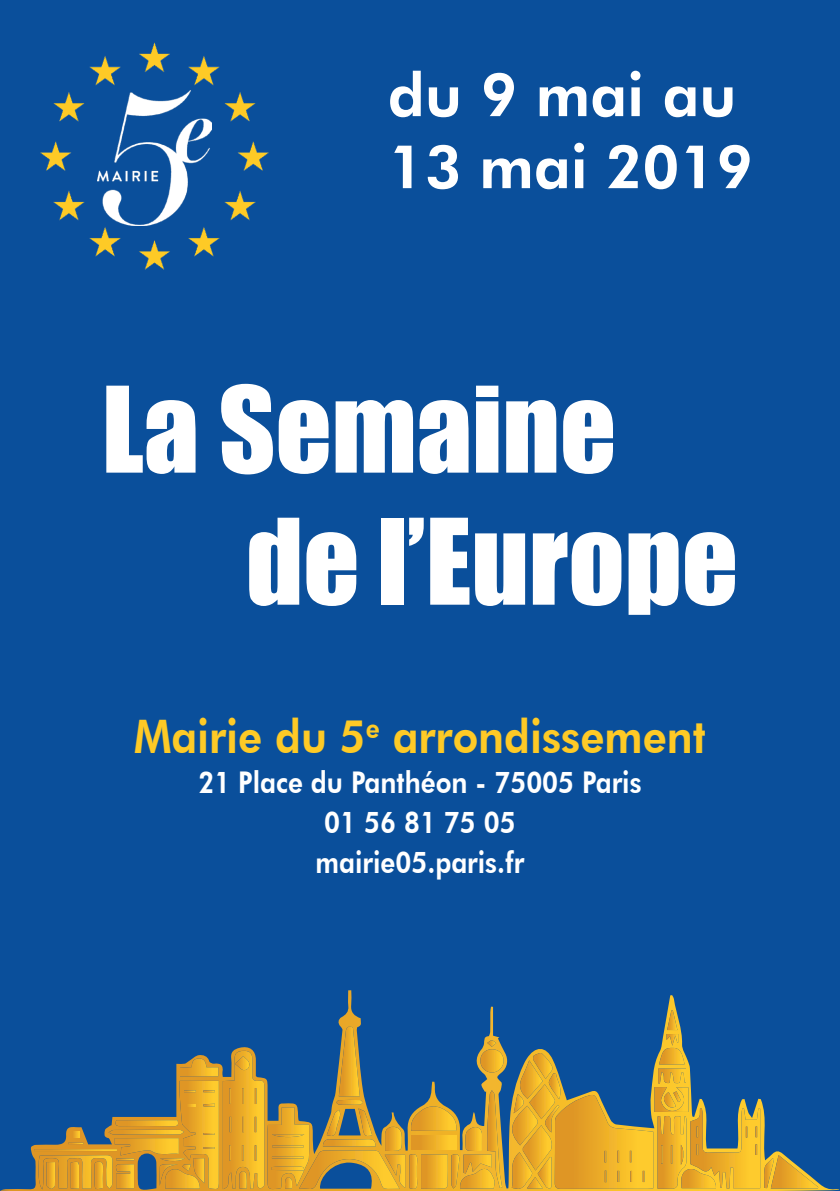
<style>
.page{position:relative;width:840px;height:1191px;background:#fff}
.page>*{position:absolute;margin:0;border:0;box-sizing:border-box;transform-origin:0 0}
.t1{font:110px/132px "Impact";color:#fff}
.t2{font:800 60px/72px "Futura BT";color:#fff}
.t3{font:800 46.2px "Futura BT";color:#feca26;scale:.91 1}
.t4{font:800 29.8px/40px "Futura BT";color:#fff;text-align:center;scale:.87 1}
</style>
<div class="page">
<div style="left:0;top:0;width:839px;height:1191px;background:#0a4f9b"></div>
<img style="left:40px;top:42px;width:229px;height:228px">
<img style="left:97px;top:90px;width:115px;height:135px">
<svg style="left:0;top:990px;width:838px;height:201px"></svg>
<svg style="left:34px;top:1010px;width:783px;height:180px"></svg>
<h2 class="t2" style="left:387px;top:58px;width:366px">du 9 mai au<br>13 mai 2019</h2>
<h1 class="t1" style="left:246px;top:360px;width:493px;text-indent:-144px">La Semaine de l’Europe</h1>
<h3 class="t3" style="left:134px;top:709px;width:629px">Mairie du 5<sup>e</sup> arrondissement</h3>
<p class="t4" style="left:198px;top:762px;width:510px">21 Place du Panthéon - 75005 Paris<br>01 56 81 75 05<br>mairie05.paris.fr</p>
</div>
